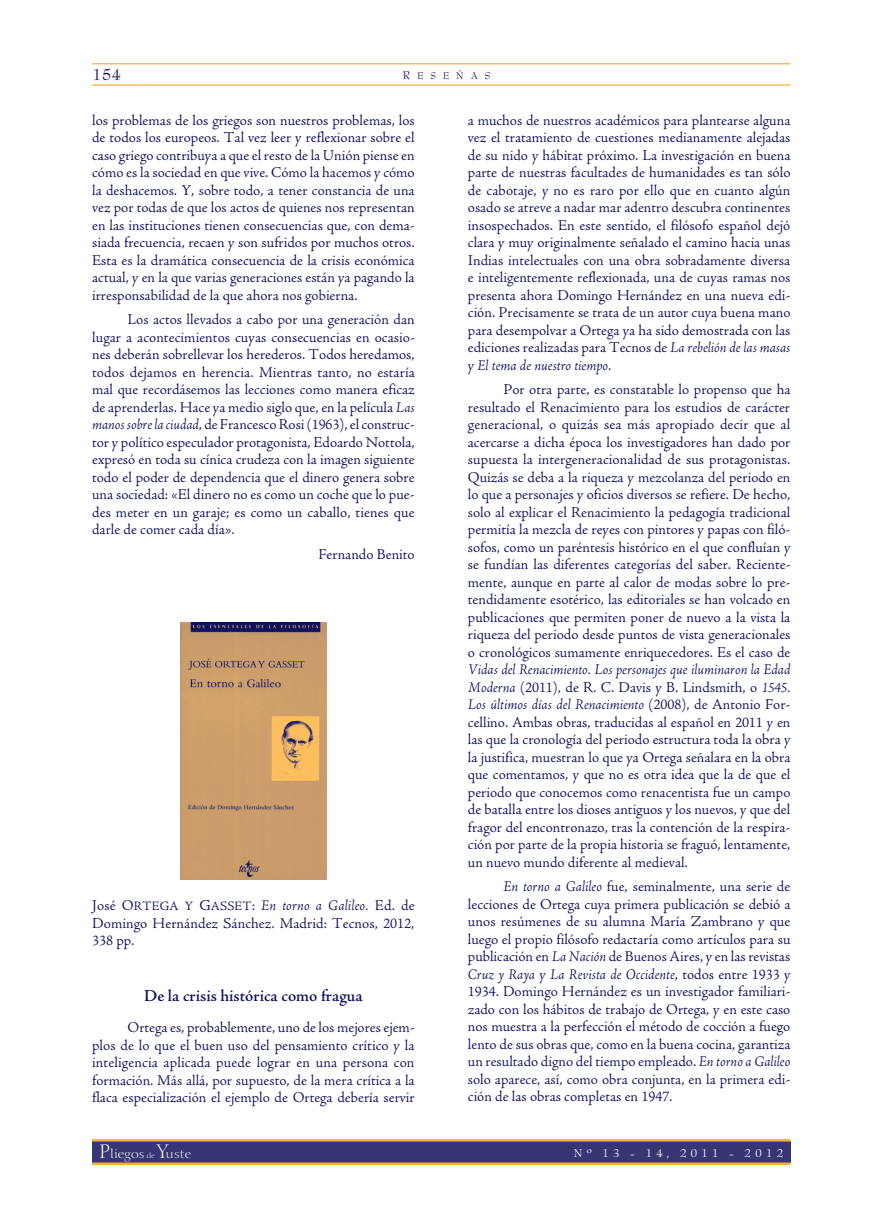
<style>
.page{position:relative;width:872px;height:1226px;background:#fff}
.page>*{position:absolute;margin:0;border:0;box-sizing:border-box;transform-origin:0 0}
.t1{font:600 17.5px "Adobe Jenson";color:#11125f}
.t2{font:17.5px "Bernhard Modern Roman SC850";color:#11125f}
.t3{font:15.62px/17.5px "Adobe Jenson";color:#11125f;text-align:justify}
.t4{font:12.5px "Bernhard Modern";letter-spacing:.3em;color:#fff}
.t5{font:12.25px "Calligraphic 810 BT";color:#fff}
.t6{font:10.62px "Bernhard Modern Roman SC850";letter-spacing:.645em;color:#11125f}
.s1{font-size:12.5px}
.s2{font-style:italic}
.s3{font-family:"Adobe Jenson Regular SC850"}
.s4{font-family:"Adobe Jenson Regular SC850";font-size:13.25px}
.s5{font-size:19px}
.s6{font-size:7px}
</style>
<div class="page">
<hr style="left:92px;top:84px;width:698px;height:2px;background:#fbb034">
<div style="left:92px;top:1141px;width:698px;height:21px;background:#373574"></div>
<hr style="left:92px;top:63px;width:698px;height:1px;background:#fbb034">
<hr style="left:92px;top:1139px;width:698px;height:3px;background:#fbb034">
<hr style="left:92px;top:1163px;width:698px;height:2px;background:#fbb034">
<img style="left:180px;top:622px;width:147px;height:258px">
<p class="t2" style="left:92px;top:65px;width:175px">154 <span class="s1">R</span></p>
<p class="t6" style="left:417px;top:70px;width:75px">ESEÑAS</p>
<p class="t3" style="left:92px;top:112px;width:324px">los problemas de los griegos son nuestros problemas, los de todos los europeos. Tal vez leer y reflexionar sobre el caso griego contribuya a que el resto de la Unión piense en cómo es la sociedad en que vive. Cómo la hacemos y cómo la deshacemos. Y, sobre todo, a tener constancia de una vez por todas de que los actos de quienes nos representan en las instituciones tienen consecuencias que, con dema&shy;siada frecuencia, recaen y son sufridos por muchos otros.<br>Esta es la dramática consecuencia de la crisis económica actual, y en la que varias generaciones están ya pagando la irresponsabilidad de la que ahora nos gobierna.</p>
<p class="t3" style="left:92px;top:311px;width:324px;text-indent:35px">Los actos llevados a cabo por una generación dan lugar a acontecimientos cuyas consecuencias en ocasio&shy;nes deberán sobrellevar los herederos. Todos heredamos, todos dejamos en herencia. Mientras tanto, no estaría mal que recordásemos las lecciones como manera eficaz de aprenderlas. Hace ya medio siglo que, en la película <span class="s2">Las manos sobre la ciudad</span>, de Francesco Rosi (1963), el construc&shy;tor y político especulador protagonista, Edoardo Nottola, expresó en toda su cínica crudeza con la imagen siguiente todo el poder de dependencia que el dinero genera sobre una sociedad: «El dinero no es como un coche que lo pue&shy;des meter en un garaje; es como un caballo, tienes que darle de comer cada día».</p>
<p class="t3" style="left:318px;top:546px;width:98px">Fernando Benito</p>
<p class="t3" style="left:92px;top:897px;width:324px">José <span class="s3">O</span><span class="s4">RTEGA Y</span> <span class="s3">G</span><span class="s4">ASSET</span>: <span class="s2">En torno a Galileo.</span> Ed. de Domingo Hernández Sánchez. Madrid: Tecnos, 2012, 338 pp.</p>
<p class="t1" style="left:144px;top:986px;width:220px">De la crisis histórica como fragua</p>
<p class="t3" style="left:92px;top:1019px;width:324px;text-indent:35px">Ortega es, probablemente, uno de los mejores ejem&shy;plos de lo que el buen uso del pensamiento crítico y la inteligencia aplicada puede lograr en una persona con formación. Más allá, por supuesto, de la mera crítica a la flaca especialización el ejemplo de Ortega debería servir</p>
<p class="t3" style="left:468px;top:112px;width:324px">a muchos de nuestros académicos para plantearse alguna vez el tratamiento de cuestiones medianamente alejadas de su nido y hábitat próximo. La investigación en buena parte de nuestras facultades de humanidades es tan sólo de cabotaje, y no es raro por ello que en cuanto algún osado se atreve a nadar mar adentro descubra continentes insospechados. En este sentido, el filósofo español dejó clara y muy originalmente señalado el camino hacia unas Indias intelectuales con una obra sobradamente diversa e inteligentemente reflexionada, una de cuyas ramas nos presenta ahora Domingo Hernández en una nueva edi&shy;ción. Precisamente se trata de un autor cuya buena mano para desempolvar a Ortega ya ha sido demostrada con las ediciones realizadas para Tecnos de <span class="s2">La rebelión de las masas </span>y <span class="s2">El tema de nuestro tiempo</span>.</p>
<p class="t3" style="left:468px;top:381px;width:324px;text-indent:35px">Por otra parte, es constatable lo propenso que ha resultado el Renacimiento para los estudios de carácter generacional, o quizás sea más apropiado decir que al acercarse a dicha época los investigadores han dado por supuesta la intergeneracionalidad de sus protagonistas.<br>Quizás se deba a la riqueza y mezcolanza del periodo en lo que a personajes y oficios diversos se refiere. De hecho, solo al explicar el Renacimiento la pedagogía tradicional permitía la mezcla de reyes con pintores y papas con filó&shy;sofos, como un paréntesis histórico en el que confluían y se fundían las diferentes categorías del saber. Reciente&shy;mente, aunque en parte al calor de modas sobre lo pre&shy;tendidamente esotérico, las editoriales se han volcado en publicaciones que permiten poner de nuevo a la vista la riqueza del periodo desde puntos de vista generacionales o cronológicos sumamente enriquecedores. Es el caso de</p>
<p class="t3" style="left:468px;top:661px;width:324px"><span class="s2">Vidas del Renacimiento. Los personajes que iluminaron la Edad Moderna</span> (2011), de R. C. Davis y B. Lindsmith, o <span class="s2">1545.<br>Los últimos días del Renacimiento</span> (2008), de Antonio For&shy;cellino. Ambas obras, traducidas al español en 2011 y en las que la cronología del periodo estructura toda la obra y la justifica, muestran lo que ya Ortega señalara en la obra que comentamos, y que no es otra idea que la de que el periodo que conocemos como renacentista fue un campo de batalla entre los dioses antiguos y los nuevos, y que del fragor del encontronazo, tras la contención de la respira&shy;ción por parte de la propia historia se fraguó, lentamente, un nuevo mundo diferente al medieval.</p>
<p class="t3" style="left:468px;top:878px;width:324px;text-indent:35px"><span class="s2">En torno a Galileo</span> fue, seminalmente, una serie de lecciones de Ortega cuya primera publicación se debió a unos resúmenes de su alumna María Zambrano y que luego el propio filósofo redactaría como artículos para su publicación en <span class="s2">La Nación</span> de Buenos Aires, y en las revistas <span class="s2">Cruz y Raya</span> y <span class="s2">La Revista de Occidente</span>, todos entre 1933 y 1934. Domingo Hernández es un investigador familiari&shy;zado con los hábitos de trabajo de Ortega, y en este caso nos muestra a la perfección el método de cocción a fuego lento de sus obras que, como en la buena cocina, garantiza un resultado digno del tiempo empleado. <span class="s2">En torno a Galileo </span>solo aparece, así, como obra conjunta, en la primera edi&shy;ción de las obras completas en 1947.</p>
<p class="t5" style="left:99px;top:1147px;width:94px"><span class="s5">P</span>liegos <span class="s6">de</span> <span class="s5">Y</span>uste</p>
<p class="t4" style="left:574px;top:1147px;width:211px">Nº 13 - 14, 2011 - 2012</p>
</div>
